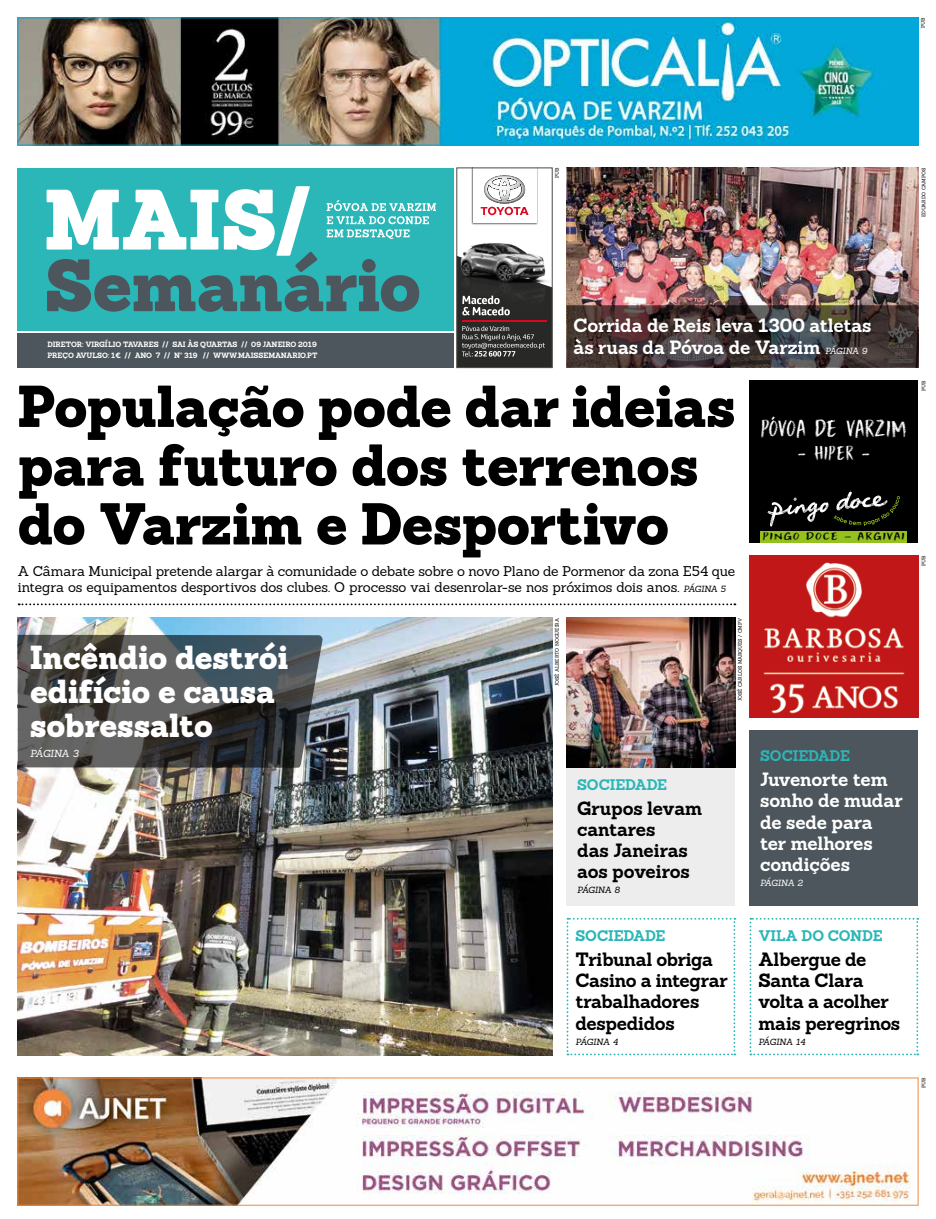
<style>
.page{position:relative;width:936px;height:1219px;background:#fff}
.page>*{position:absolute;margin:0;border:0;box-sizing:border-box;transform-origin:0 0}
.t1{font:900 57.5px/58.8px "Sanchez";letter-spacing:-.01em;color:#000}
.t2{font:900 32.5px/33.8px "Sanchez";letter-spacing:-.005em;color:#fff}
.t3{font:22px "Crayon En Folie";letter-spacing:-.075em;color:#fff}
.t4{font:700 18.75px/21.2px "Sanchez";letter-spacing:-.01em;color:#000}
.t5{font:700 18.75px/21.2px "Sanchez";letter-spacing:-.005em;color:#fff}
.t6{font:18.12px "Crayon En Folie";letter-spacing:-.02em;color:#fff}
.t7{font:700 15px "Sanchez";letter-spacing:-.01em;color:#2bb6b7}
.t8{font:13.75px/16.2px "Sanchez";letter-spacing:-.015em;color:#000}
.t9{font:italic 10px "Sanchez";letter-spacing:-.07em;color:#fff}
.t10{font:9.75px "Crayon En Folie";letter-spacing:-.005em;color:#000;scale:1.6 1}
.t11{font:italic 8.75px "Sanchez";letter-spacing:-.07em;color:#000}
.t12{font:italic 8.75px "Sanchez";letter-spacing:-.04em;color:#000}
.t13{font:italic 8.75px "Sanchez";letter-spacing:-.07em;color:#fff}
.t14{font:700 7.5px/11.2px "Sanchez";letter-spacing:-.015em;color:#fff}
.t15{font:5px "Sanchez";letter-spacing:-.03em;color:#000}
.s1{font-weight:400;font-style:italic;font-size:8.75px}
.s2{font-style:italic;font-size:8.75px}
</style>
<div class="page">
<img style="left:18px;top:618px;width:534px;height:437px">
<img style="left:566px;top:168px;width:352px;height:137px">
<img style="left:20px;top:20px;width:896px;height:123px">
<div style="left:18px;top:18px;width:900px;height:127px;border:1px solid #00a7d8"></div>
<div style="left:749px;top:380px;width:169px;height:163px;background:#000"></div>
<svg style="left:767px;top:492px;width:133px;height:35px"></svg>
<div style="left:760px;top:531px;width:147px;height:12px;background:#95c11f"></div>
<div style="left:18px;top:168px;width:436px;height:162px;background:#2bb6b7"></div>
<div style="left:18px;top:333px;width:436px;height:35px;background:#4c565c"></div>
<svg style="left:47px;top:186px;width:389px;height:126px"></svg>
<svg style="left:19px;top:603px;width:716px;height:2px"></svg>
<svg style="left:566px;top:305px;width:352px;height:63px;background:#413736"></svg>
<svg style="left:458px;top:168px;width:95px;height:200px"></svg>
<div style="left:456px;top:168px;width:96px;height:200px;border:1px solid #4a4a49"></div>
<div style="left:566px;top:768px;width:169px;height:137px;background:#ededed"></div>
<div style="left:749px;top:730px;width:169px;height:175px;background:#4c565c"></div>
<svg style="left:749px;top:918px;width:169px;height:137px"></svg>
<svg style="left:18px;top:635px;width:304px;height:133px;background:#484b4c"></svg>
<svg style="left:566px;top:918px;width:169px;height:137px"></svg>
<img style="left:749px;top:555px;width:169px;height:163px">
<img style="left:20px;top:1080px;width:891px;height:123px">
<img style="left:566px;top:618px;width:169px;height:150px">
<p class="t15" style="left:919px;top:28px;width:12px;rotate:-90deg">PUB</p>
<p class="t15" style="left:553px;top:178px;width:12px;rotate:-90deg">PUB</p>
<p class="t15" style="left:920px;top:217px;width:51px;rotate:-90deg">EDUARDO CAMPOS</p>
<h3 class="t5" style="left:573px;top:314px;width:299px;line-height:22.5px">Corrida de Reis leva 1300 atletas às ruas da Póvoa de Varzim <span class="s1">PÁGINA 9</span></h3>
<p class="t14" style="left:47px;top:339px;width:271px">DIRETOR: VIRGÍLIO TAVARES // SAI ÀS QUARTAS // 09 JANEIRO 2019<br>PREÇO AVULSO: 1€ // ANO 7 // Nº 319 // WWW.MAISSEMANARIO.PT</p>
<h1 class="t1" style="left:18px;top:377px;width:719px">População pode dar ideias para futuro dos terrenos do Varzim e Desportivo</h1>
<h3 class="t3" style="left:760px;top:414px;width:148px">PÓVOA DE VARZIM</h3>
<h3 class="t6" style="left:797px;top:441px;width:74px">- HIPER -</h3>
<p class="t10" style="left:762px;top:530px;width:91px">PINGO DOCE - ARGIVAI</p>
<p class="t8" style="left:18px;top:562px;width:719px">A Câmara Municipal pretende alargar à comunidade o debate sobre o novo Plano de Pormenor da zona E54 que integra os equipamentos desportivos dos clubes. O processo vai desenrolar-se nos próximos dois anos. <span class="s2">PÁGINA 5</span></p>
<h2 class="t2" style="left:30px;top:640px;width:259px">Incêndio destrói edifício e causa sobressalto</h2>
<p class="t9" style="left:30px;top:746px;width:50px">PÁGINA 3</p>
<p class="t15" style="left:553px;top:686px;width:70px;rotate:-90deg">JOSÉ ALBERTO NOGUEIRA</p>
<p class="t15" style="left:736px;top:701px;width:85px;rotate:-90deg">JOSÉ CARLOS MARQUES / CMPV</p>
<p class="t7" style="left:577px;top:774px;width:91px">SOCIEDADE</p>
<h3 class="t4" style="left:577px;top:797px;width:127px">Grupos levam cantares<br>das Janeiras aos poveiros</h3>
<p class="t11" style="left:577px;top:885px;width:44px">PÁGINA 8</p>
<p class="t7" style="left:575px;top:925px;width:91px">SOCIEDADE</p>
<h3 class="t4" style="left:575px;top:948px;width:153px">Tribunal obriga<br>Casino a integrar trabalhadores despedidos</h3>
<p class="t11" style="left:575px;top:1036px;width:44px">PÁGINA 4</p>
<p class="t7" style="left:760px;top:745px;width:91px">SOCIEDADE</p>
<h3 class="t5" style="left:760px;top:769px;width:144px">Juvenorte tem sonho de mudar de sede para ter melhores condições</h3>
<p class="t13" style="left:760px;top:877px;width:44px">PÁGINA 2</p>
<p class="t7" style="left:758px;top:925px;width:126px">VILA DO CONDE</p>
<h3 class="t4" style="left:758px;top:948px;width:143px">Albergue de<br>Santa Clara volta a acolher mais peregrinos</h3>
<p class="t12" style="left:758px;top:1036px;width:49px">PÁGINA 14</p>
<p class="t15" style="left:920px;top:391px;width:12px;rotate:-90deg">PUB</p>
<p class="t15" style="left:920px;top:566px;width:12px;rotate:-90deg">PUB</p>
<p class="t15" style="left:920px;top:1088px;width:12px;rotate:-90deg">PUB</p>
</div>
